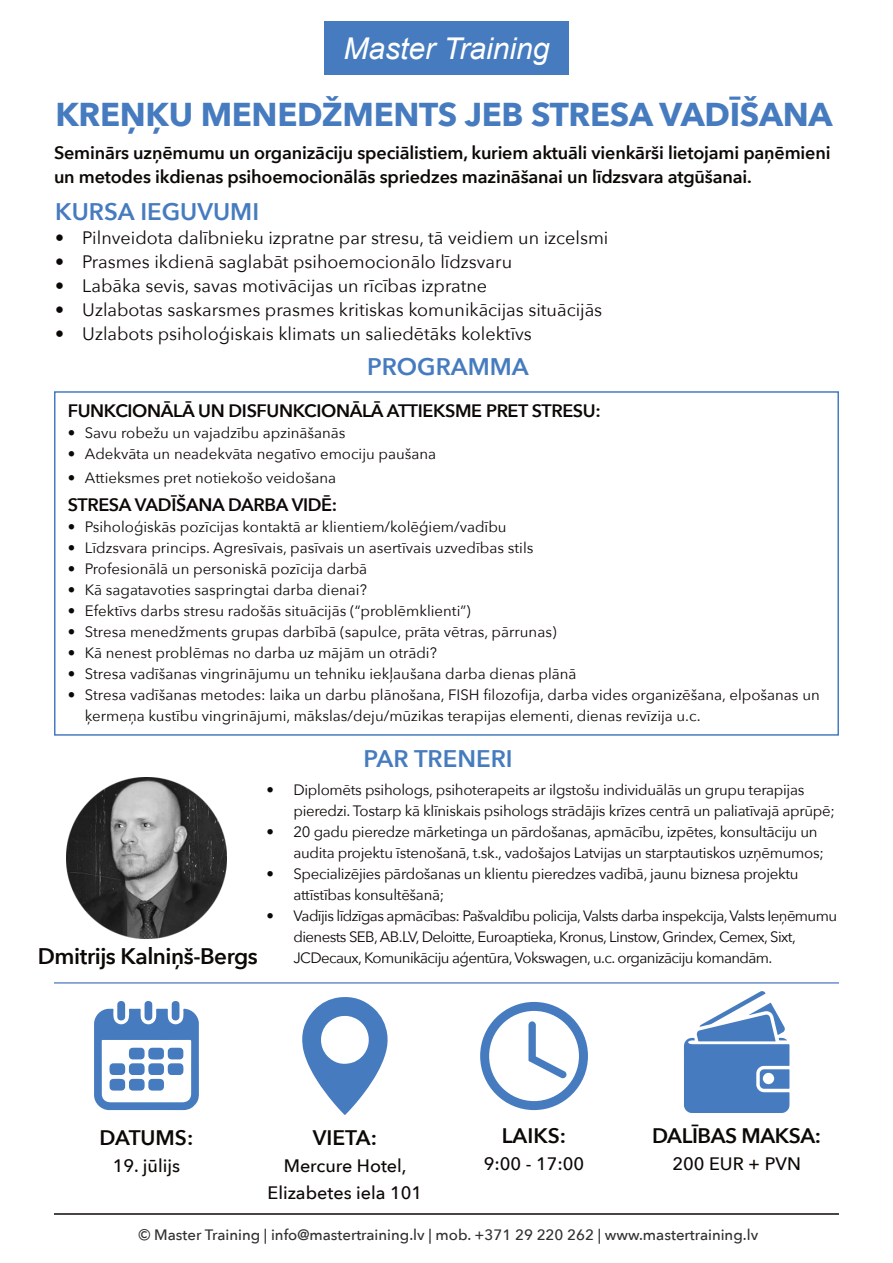
<style>
.page{position:relative;width:893px;height:1263px;background:#fff}
.page>*{position:absolute;margin:0;border:0;box-sizing:border-box;transform-origin:0 0}
.t1{font:700 33px "Avenir Next";letter-spacing:-.01em;color:#467cbf}
.t2{font:italic 30px "Arial";color:#fff}
.t3{font:600 24px "Avenir Next";color:#467cbf}
.t4{font:600 22.5px "Avenir Next";letter-spacing:-.02em;color:#0c0806}
.t5{font:600 21px "Avenir Next";letter-spacing:-.02em;color:#0c0806}
.t6{font:18px "Avenir Next";color:#0c0806}
.t7{font:600 18px/24px "Avenir Next";letter-spacing:-.01em;color:#0c0806}
.t8{font:500 18px/27px "Avenir Next";color:#0c0806;text-align:center}
.t9{font:15px/21px "Avenir Next";letter-spacing:-.005em;color:#0c0806}
.t10{font:15px/21px "Avenir Next";letter-spacing:-.04em;color:#0c0806}
.t11{font:500 15px "Avenir Next";color:#312f30}
</style>
<div class="page">
<div style="left:324px;top:21px;width:245px;height:54px;background:#467cbf"></div>
<hr style="left:54px;top:1213px;width:785px;height:2px;background:#0c0806">
<hr style="left:54px;top:982px;width:785px;height:2px;background:#6a8ec9">
<img style="left:66px;top:778px;width:161px;height:160px">
<div style="left:54px;top:391px;width:785px;height:345px;border:2px solid #467cbf"></div>
<svg style="left:302px;top:997px;width:86px;height:118px"></svg>
<svg style="left:528px;top:1021px;width:39px;height:58px"></svg>
<div style="left:480px;top:1002px;width:108px;height:108px;border:9px solid #467cbf;border-radius:50%"></div>
<svg style="left:94px;top:1001px;width:105px;height:109px"></svg>
<svg style="left:684px;top:991px;width:106px;height:122px"></svg>
<h2 class="t2" style="left:343px;top:29px;width:208px">Master Training</h2>
<h1 class="t1" style="left:56px;top:86px;width:778px">KREŅĶU MENEDŽMENTS JEB STRESA VADĪŠANA</h1>
<p class="t7" style="left:54px;top:141px;width:778px">Seminārs uzņēmumu un organizāciju speciālistiem, kuriem aktuāli vienkārši lietojami paņēmieni un metodes ikdienas psihoemocionālās spriedzes mazināšanai un līdzsvara atgūšanai.</p>
<h3 class="t3" style="left:55px;top:191px;width:205px">KURSA IEGUVUMI</h3>
<p class="t6" style="left:55px;top:222px;width:555px">• Pilnveidota dalībnieku izpratne par stresu, tā veidiem un izcelsmi</p>
<p class="t6" style="left:55px;top:246px;width:458px">• Prasmes ikdienā saglabāt psihoemocionālo līdzsvaru</p>
<p class="t6" style="left:55px;top:270px;width:433px">• Labāka sevis, savas motivācijas un rīcības izpratne</p>
<p class="t6" style="left:55px;top:294px;width:548px">• Uzlabotas saskarsmes prasmes kritiskas komunikācijas situācijās</p>
<p class="t6" style="left:55px;top:318px;width:478px">• Uzlabots psiholoģiskais klimats un saliedētāks kolektīvs</p>
<h3 class="t3" style="left:367px;top:346px;width:163px">PROGRAMMA</h3>
<p class="t7" style="left:68px;top:398px;width:534px">FUNKCIONĀLĀ UN DISFUNKCIONĀLĀ ATTIEKSME PRET STRESU:</p>
<p class="t9" style="left:68px;top:422px;width:279px">• Savu robežu un vajadzību apzināšanās</p>
<p class="t9" style="left:68px;top:443px;width:370px">• Adekvāta un neadekvāta negatīvo emociju paušana</p>
<p class="t9" style="left:68px;top:467px;width:270px">• Attieksmes pret notiekošo veidošana</p>
<p class="t7" style="left:68px;top:493px;width:271px">STRESA VADĪŠANA DARBA VIDĒ:</p>
<p class="t9" style="left:68px;top:516px;width:440px">• Psiholoģiskās pozīcijas kontaktā ar klientiem/kolēģiem/vadību</p>
<p class="t9" style="left:68px;top:537px;width:467px">• Līdzsvara princips. Agresīvais, pasīvais un asertīvais uzvedības stils</p>
<p class="t9" style="left:68px;top:558px;width:301px">• Profesionālā un personiskā pozīcija darbā</p>
<p class="t9" style="left:68px;top:579px;width:301px">• Kā sagatavoties saspringtai darba dienai?</p>
<p class="t9" style="left:68px;top:600px;width:404px">• Efektīvs darbs stresu radošās situācijās (“problēmklienti”)</p>
<p class="t9" style="left:68px;top:621px;width:490px">• Stresa menedžments grupas darbībā (sapulce, prāta vētras, pārrunas)</p>
<p class="t9" style="left:68px;top:642px;width:371px">• Kā nenest problēmas no darba uz mājām un otrādi?</p>
<p class="t9" style="left:68px;top:663px;width:510px">• Stresa vadīšanas vingrinājumu un tehniku iekļaušana darba dienas plānā</p>
<p class="t9" style="left:85px;top:684px;width:736px;text-indent:-17px">• Stresa vadīšanas metodes: laika un darbu plānošana, FISH filozofija, darba vides organizēšana, elpošanas un ķermeņa kustību vingrinājumi, mākslas/deju/mūzikas terapijas elementi, dienas revīzija u.c.</p>
<h3 class="t3" style="left:363px;top:738px;width:151px">PAR TRENERI</h3>
<p class="t9" style="left:293px;top:778px;width:543px;text-indent:-27px">• Diplomēts psihologs, psihoterapeits ar ilgstošu individuālās un grupu terapijas pieredzi. Tostarp kā klīniskais psihologs strādājis krīzes centrā un paliatīvajā aprūpē;</p>
<p class="t9" style="left:293px;top:820px;width:532px;text-indent:-27px">• 20 gadu pieredze mārketinga un pārdošanas, apmācību, izpētes, konsultāciju un audita projektu īstenošanā, t.sk., vadošajos Latvijas un starptautiskos uzņēmumos;</p>
<p class="t9" style="left:293px;top:862px;width:507px;text-indent:-27px">• Specializējies pārdošanas un klientu pieredzes vadībā, jaunu biznesa projektu attīstības konsultēšanā;</p>
<p class="t10" style="left:293px;top:904px;width:545px;text-indent:-27px">• Vadījis līdzīgas apmācības: Pašvaldību policija, Valsts darba inspekcija, Valsts Ieņēmumu dienests SEB, AB.LV, Deloitte, Euroaptieka, Kronus, Linstow, Grindex, Cemex, Sixt,</p>
<h3 class="t4" style="left:38px;top:937px;width:221px">Dmitrijs Kalniņš-Bergs</h3>
<p class="t10" style="left:293px;top:946px;width:481px">JCDecaux, Komunikāciju aģentūra, Vokswagen, u.c. organizāciju komandām.</p>
<h3 class="t5" style="left:100px;top:1119px;width:95px">DATUMS:</h3>
<p class="t8" style="left:113px;top:1151px;width:69px">19. jūlijs</p>
<h3 class="t5" style="left:313px;top:1119px;width:66px">VIETA:</h3>
<p class="t8" style="left:267px;top:1151px;width:156px">Mercure Hotel,<br>Elizabetes iela 101</p>
<h3 class="t5" style="left:502px;top:1118px;width:66px">LAIKS:</h3>
<p class="t8" style="left:484px;top:1150px;width:102px">9:00 - 17:00</p>
<h3 class="t5" style="left:652px;top:1118px;width:171px">DALĪBAS MAKSA:</h3>
<p class="t8" style="left:672px;top:1150px;width:130px">200 EUR + PVN</p>
<p class="t11" style="left:139px;top:1222px;width:621px">© Master Training | info@mastertraining.lv | mob. +371 29 220 262 | www.mastertraining.lv</p>
</div>
